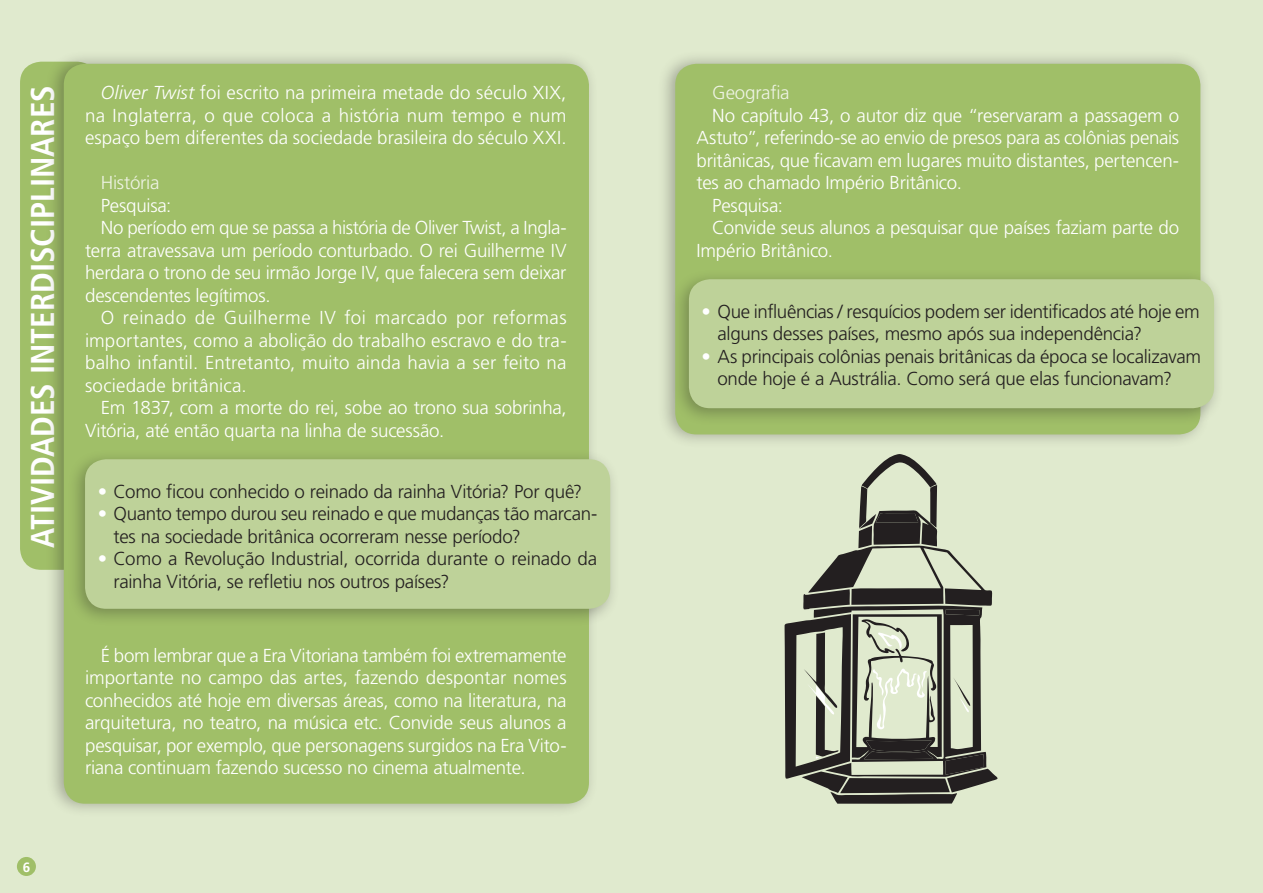
<style>
.page{position:relative;width:1263px;height:893px;background:#e0eace}
.page>*{position:absolute;margin:0;border:0;box-sizing:border-box;transform-origin:0 0}
.T_I_T_U_L_O_-_latera{font:700 condensed 33px "Frutiger LT Std";color:#fff}
.T_E_X_T_O{font:300 18.75px/22.5px "Frutiger LT Std";letter-spacing:-.01em;color:#fff;text-align:justify}
.t1{font:300 18.75px/22.5px "Frutiger LT Std";letter-spacing:-.015em;color:#231f20}
.T_E_X_T_O-2{font:300 18.75px "Frutiger LT Std";letter-spacing:-.015em;color:#eef3e4}
.S_U_B_T_I_T_U_L_O{font:300 18.75px "Frutiger LT Std";letter-spacing:-.01em;color:#eef3e4}
.t2{font:700 13.5px "Frutiger LT Std";color:#fff}
.s1{font-style:italic}
.s2{color:#fff}
</style>
<div class="page">
<div style="left:17px;top:857px;width:19px;height:19px;background:#a0bf68;border-radius:50%"></div>
<svg style="left:784px;top:454px;width:214px;height:350px"></svg>
<div style="left:20px;top:62px;width:77px;height:508px;background:#a0bf68;border-radius:21px"></div>
<div style="left:45px;top:49px;width:554px;height:769px;background:#231f20;opacity:.33"></div>
<div style="left:64px;top:64px;width:525px;height:740px;background:#a0bf68;border-radius:21px"></div>
<div style="left:657px;top:49px;width:553px;height:400px;background:#231f20;opacity:.33"></div>
<div style="left:675px;top:64px;width:525px;height:370px;background:#a0bf68;border-radius:21px"></div>
<div style="left:66px;top:449px;width:554px;height:178px;background:#231f20;opacity:.33"></div>
<div style="left:85px;top:459px;width:525px;height:150px;background:#bed299;border-radius:21px"></div>
<div style="left:670px;top:269px;width:554px;height:158px;background:#231f20;opacity:.33"></div>
<div style="left:689px;top:279px;width:525px;height:129px;background:#bed299;border-radius:21px"></div>
<p class="T_I_T_U_L_O_-_latera" style="left:23px;top:548px;width:464px;rotate:-90deg">ATIVIDADES INTERDISCIPLINARES</p>
<p class="T_E_X_T_O" style="left:85px;top:82px;width:483px;text-indent:16px"><span class="s1">Oliver Twist</span> foi escrito na primeira metade do século XIX, na Inglaterra, o que coloca a história num tempo e num espaço bem diferentes da sociedade brasileira do século XXI.</p>
<p class="S_U_B_T_I_T_U_L_O" style="left:101px;top:172px;width:60px">História</p>
<p class="T_E_X_T_O" style="left:101px;top:194px;width:72px">Pesquisa:</p>
<p class="T_E_X_T_O" style="left:85px;top:217px;width:483px;text-indent:16px">No período em que se passa a história de Oliver Twist, a Ingla‑ terra atravessava um período conturbado. O rei Guilherme IV herdara o trono de seu irmão Jorge IV, que falecera sem deixar descendentes legítimos.</p>
<p class="T_E_X_T_O" style="left:85px;top:307px;width:483px;text-indent:16px">O reinado de Guilherme IV foi marcado por reformas importantes, como a abolição do trabalho escravo e do tra‑ balho infantil. Entretanto, muito ainda havia a ser feito na sociedade britânica.</p>
<p class="T_E_X_T_O" style="left:85px;top:397px;width:483px;text-indent:16px">Em 1837, com a morte do rei, sobe ao trono sua sobrinha,<br>Vitória, até então quarta na linha de sucessão.</p>
<p class="t1" style="left:98px;top:480px;width:486px"><span class="s2">•</span> Como ficou conhecido o reinado da rainha Vitória? Por quê?</p>
<p class="t1" style="left:114px;top:503px;width:485px;text-indent:-16px"><span class="s2">•</span> Quanto tempo durou seu reinado e que mudanças tão marcan‑ tes na sociedade britânica ocorreram nesse período?</p>
<p class="t1" style="left:114px;top:548px;width:485px;text-indent:-16px"><span class="s2">•</span> Como a Revolução Industrial, ocorrida durante o reinado da rainha Vitória, se refletiu nos outros países?</p>
<p class="t2" style="left:23px;top:859px;width:9px">6</p>
<p class="T_E_X_T_O" style="left:85px;top:644px;width:483px;text-indent:16px">É bom lembrar que a Era Vitoriana também foi extremamente importante no campo das artes, fazendo despontar nomes conhecidos até hoje em diversas áreas, como na literatura, na arquitetura, no teatro, na música etc. Convide seus alunos a pesquisar, por exemplo, que personagens surgidos na Era Vito‑ riana continuam fazendo sucesso no cinema atualmente.</p>
<p class="T_E_X_T_O-2" style="left:712px;top:82px;width:79px">Geografia</p>
<p class="T_E_X_T_O" style="left:696px;top:104px;width:484px;text-indent:16px">No capítulo 43, o autor diz que “reservaram a passagem o Astuto”, referindo‑se ao envio de presos para as colônias penais britânicas, que ficavam em lugares muito distantes, pertencen‑ tes ao chamado Império Britânico.</p>
<p class="T_E_X_T_O" style="left:712px;top:194px;width:72px">Pesquisa:</p>
<p class="T_E_X_T_O" style="left:696px;top:217px;width:484px;text-indent:16px">Convide seus alunos a pesquisar que países faziam parte do<br>Império Britânico.</p>
<p class="t1" style="left:717px;top:300px;width:484px;text-indent:-16px"><span class="s2">•</span> Que influências / resquícios podem ser identificados até hoje em alguns desses países, mesmo após sua independência?</p>
<p class="t1" style="left:717px;top:345px;width:485px;text-indent:-16px"><span class="s2">•</span> As principais colônias penais britânicas da época se localizavam onde hoje é a Austrália. Como será que elas funcionavam?</p>
</div>
